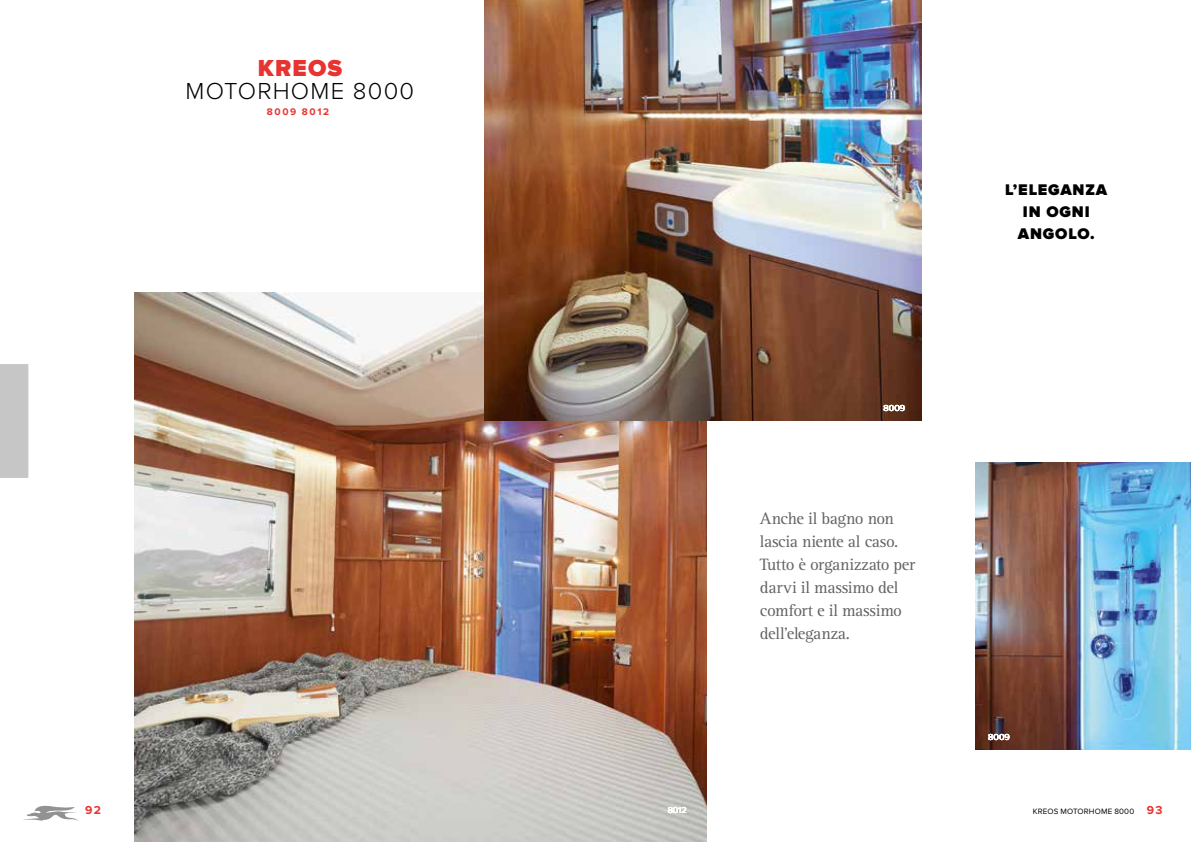
<style>
.page{position:relative;width:1191px;height:842px;background:#fff}
.page>*{position:absolute;margin:0;border:0;box-sizing:border-box;transform-origin:0 0}
.t1{font:300 24px "Proxima Nova";letter-spacing:.05em;color:#000}
.t2{font:900 24px "Proxima Nova";color:#e73431}
.t3{font:17px/23px "Rotis Serif";letter-spacing:-.025em;color:#646363}
.t4{font:900 16px/22px "Proxima Nova";letter-spacing:.05em;color:#000;text-align:center}
.t5{font:700 12px "Proxima Nova";color:#e73431}
.t6{font:700 10px "Proxima Nova";letter-spacing:.16em;color:#e73431}
.t7{font:9px "Proxima Nova";letter-spacing:.005em;color:#fff}
.t8{font:8px "Proxima Nova";letter-spacing:.02em;color:#000}
</style>
<div class="page">
<img style="left:135px;top:292px;width:571px;height:550px">
<img style="left:485px;top:0;width:436px;height:421px">
<img style="left:975px;top:462px;width:216px;height:287px">
<div style="left:0;top:364px;width:28px;height:114px;background:#c6c6c6"></div>
<svg style="left:24px;top:805px;width:55px;height:16px"></svg>
<h1 class="t2" style="left:258px;top:54px;width:86px">KREOS</h1>
<p class="t6" style="left:267px;top:104px;width:64px">8009 8012</p>
<h1 class="t1" style="left:185px;top:73px;width:38px">MOTO</h1>
<h1 class="t1" style="left:257px;top:73px;width:158px">RHOME 8000</h1>
<p class="t7" style="left:883px;top:401px;width:23px">8009</p>
<p class="t3" style="left:760px;top:507px;width:157px">Anche il bagno non lascia niente al caso.<br>Tutto è organizzato per darvi il massimo del comfort e il massimo dell’eleganza.</p>
<p class="t4" style="left:1005px;top:179px;width:104px">L’ELEGANZA<br>IN OGNI<br>ANGOLO.</p>
<p class="t7" style="left:988px;top:730px;width:23px">8009</p>
<p class="t5" style="left:85px;top:801px;width:18px">92</p>
<p class="t5" style="left:1146px;top:801px;width:17px">93</p>
<p class="t7" style="left:667px;top:803px;width:21px">8012</p>
<p class="t8" style="left:1032px;top:805px;width:52px">KREOS MOTORHOM</p>
<p class="t8" style="left:1107px;top:805px;width:28px">E 8000</p>
</div>
